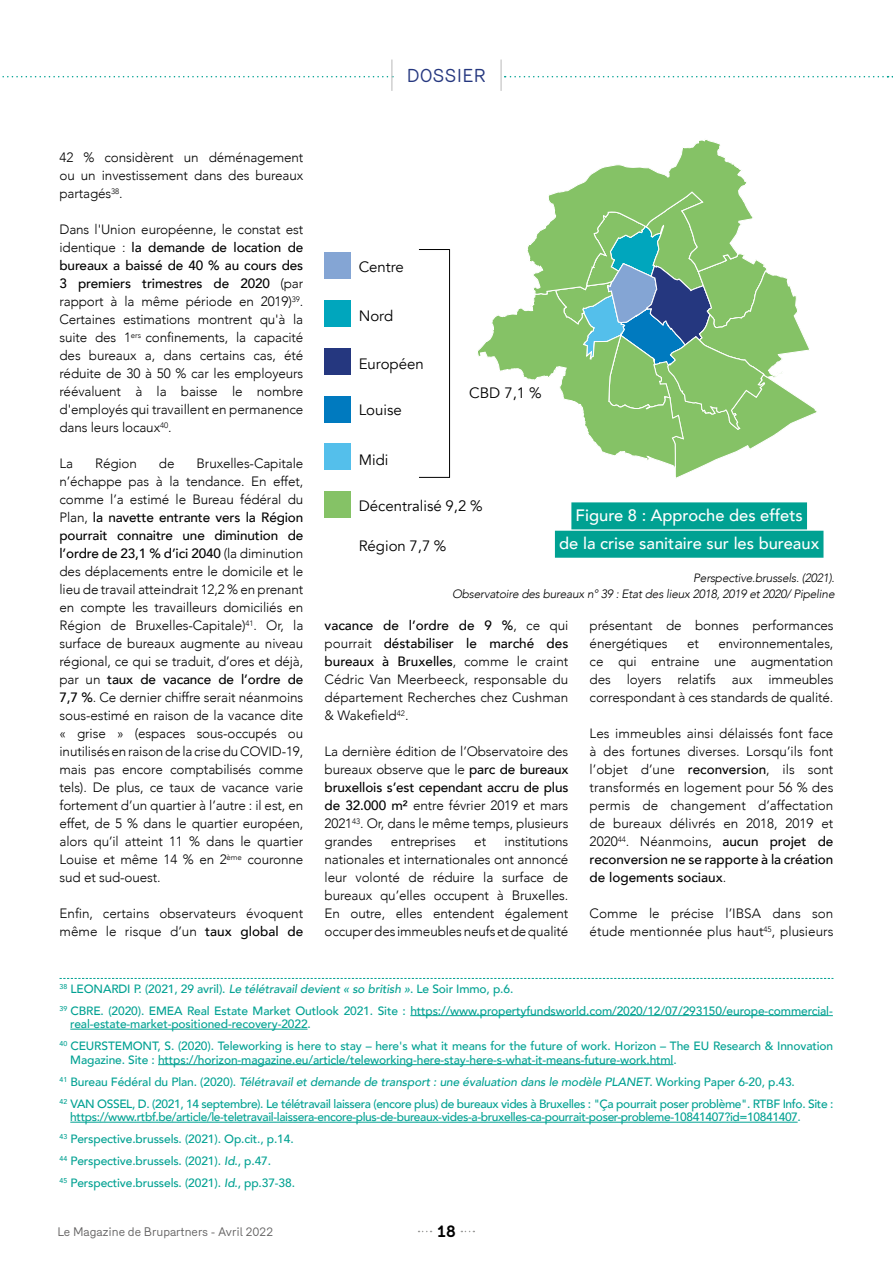
<style>
.page{position:relative;width:893px;height:1263px;background:#fff}
.page>*{position:absolute;margin:0;border:0;box-sizing:border-box;transform-origin:0 0}
.t1{font:18px "Merkury";color:#25377f}
.t2{font:500 16.5px/28.3px "Avenir";color:#fff;text-align:center}
.t3{font:700 16.5px "Merkury";color:#000}
.t4{font:15px "Avenir";color:#000}
.t5{font:300 13.5px/18px "Avenir";letter-spacing:-.01em;color:#000;text-align:justify}
.t6{font:500 12px/22px "Avenir";letter-spacing:-.03em;color:#00a192}
.t7{font:500 12px/22px "Avenir";letter-spacing:-.01em;color:#00a192}
.t8{font:italic 300 12px/16.5px "Avenir";letter-spacing:-.02em;color:#000;text-align:right}
.t9{font:12px "Merkury";color:#646363}
.s1{font-weight:500}
.s2{font-style:italic}
</style>
<div class="page">
<svg style="left:2px;top:76px;width:387px;height:1px"></svg>
<svg style="left:505px;top:76px;width:388px;height:1px"></svg>
<hr style="left:391px;top:60px;width:2px;height:31px;background:#d0d0d0">
<hr style="left:500px;top:60px;width:2px;height:31px;background:#d0d0d0">
<hr style="left:410px;top:1015px;width:423px;height:1px;background:#00a192">
<hr style="left:70px;top:1029px;width:238px;height:1px;background:#00a192">
<hr style="left:158px;top:1064px;width:515px;height:1px;background:#00a192">
<hr style="left:70px;top:1122px;width:728px;height:1px;background:#00a192">
<svg style="left:60px;top:978px;width:773px;height:1px"></svg>
<svg style="left:477px;top:140px;width:334px;height:328px"></svg>
<div style="left:324px;top:252px;width:27px;height:27px;background:#84a5d4"></div>
<div style="left:324px;top:300px;width:27px;height:27px;background:#00a6bd"></div>
<div style="left:324px;top:348px;width:27px;height:26px;background:#25377f"></div>
<div style="left:324px;top:396px;width:27px;height:26px;background:#007abf"></div>
<div style="left:324px;top:444px;width:27px;height:26px;background:#54bfeb"></div>
<div style="left:324px;top:491px;width:27px;height:27px;background:#85c266"></div>
<hr style="left:449px;top:249px;width:1px;height:228px;background:#000">
<hr style="left:419px;top:249px;width:31px;height:1px;background:#000">
<hr style="left:419px;top:477px;width:31px;height:1px;background:#000">
<div style="left:571px;top:502px;width:236px;height:27px;background:#00a192"></div>
<div style="left:555px;top:531px;width:268px;height:27px;background:#00a192"></div>
<h1 class="t1" style="left:407px;top:62px;width:81px">DOSSIER</h1>
<p class="t5" style="left:60px;top:148px;width:245px">42 % considèrent un déménagement ou un investissement dans des bureaux partagés<sup>38</sup>.</p>
<p class="t5" style="left:60px;top:220px;width:245px">Dans l'Union européenne, le constat est identique : <span class="s1">la demande de location de bureaux a baissé de 40 % au cours des 3 premiers trimestres de 2020</span> (par rapport à la même période en 2019)<sup>39</sup>.<br>Certaines estimations montrent qu'à la suite des 1<sup>ers</sup> confinements, la capacité des bureaux a, dans certains cas, été réduite de 30 à 50 % car les employeurs réévaluent à la baisse le nombre d'employés qui travaillent en permanence dans leurs locaux<sup>40</sup>.</p>
<p class="t5" style="left:60px;top:454px;width:15px">La</p>
<p class="t5" style="left:95px;top:454px;width:43px">Région</p>
<p class="t5" style="left:159px;top:454px;width:17px">de</p>
<p class="t5" style="left:60px;top:454px;width:245px;text-indent:137px">Bruxelles-Capitale n’échappe pas à la tendance. En effet, comme l’a estimé le Bureau fédéral du Plan, <span class="s1">la navette entrante vers la Région pourrait connaitre une diminution de l’ordre de 23,1 % d’ici 2040</span> (la diminution des déplacements entre le domicile et le lieu de travail atteindrait 12,2 % en prenant en compte les travailleurs domiciliés en Région de Bruxelles-Capitale)<sup>41</sup>. Or, la surface de bureaux augmente au niveau régional, ce qui se traduit, d’ores et déjà, par un <span class="s1">taux de vacance de l’ordre de 7,7 %</span>. Ce dernier chiffre serait néanmoins sous-estimé en raison de la vacance dite « grise » (espaces sous-occupés ou inutilisés en raison de la crise du COVID-19, mais pas encore comptabilisés comme tels). De plus, ce taux de vacance varie fortement d’un quartier à l’autre : il est, en effet, de 5 % dans le quartier européen, alors qu’il atteint 11 % dans le quartier Louise et même 14 % en 2<sup>ème</sup> couronne sud et sud-ouest.</p>
<p class="t5" style="left:60px;top:904px;width:245px">Enfin, certains observateurs évoquent même le risque d’un <span class="s1">taux global de</span></p>
<p class="t4" style="left:359px;top:257px;width:47px">Centre</p>
<p class="t4" style="left:359px;top:307px;width:36px">Nord</p>
<p class="t4" style="left:359px;top:355px;width:67px">Européen</p>
<p class="t4" style="left:359px;top:401px;width:45px">Louise</p>
<p class="t4" style="left:359px;top:450px;width:31px">Midi</p>
<p class="t4" style="left:359px;top:496px;width:125px">Décentralisé 9,2 %</p>
<p class="t4" style="left:469px;top:384px;width:74px">CBD 7,1 %</p>
<p class="t2" style="left:559px;top:500px;width:262px">Figure 8 : Approche des effets<br>de la crise sanitaire sur les bureaux</p>
<p class="t8" style="left:452px;top:569px;width:384px">Perspective.brussels. (2021).<br>Observatoire des bureaux n° 39 : Etat des lieux 2018, 2019 et 2020/ Pipeline</p>
<p class="t4" style="left:359px;top:537px;width:89px">Région 7,7 %</p>
<p class="t5" style="left:325px;top:616px;width:245px"><span class="s1">vacance de l’ordre de 9 %</span>, ce qui pourrait <span class="s1">déstabiliser le marché des bureaux à Bruxelles</span>, comme le craint Cédric Van Meerbeeck, responsable du département Recherches chez Cushman &amp; Wakefield<sup>42</sup>.</p>
<p class="t5" style="left:325px;top:742px;width:245px">La dernière édition de l’Observatoire des bureaux observe que le <span class="s1">parc de bureaux bruxellois s’est cependant accru de plus de 32.000 m²</span> entre février 2019 et mars 2021<sup>43</sup>. Or, dans le même temps, plusieurs grandes</p>
<p class="t5" style="left:325px;top:832px;width:245px;text-indent:180px">institutions nationales et internationales ont annoncé leur volonté de réduire la surface de bureaux qu’elles occupent à Bruxelles.<br>En outre, elles entendent également occuper des immeubles neufs et de qualité</p>
<p class="t5" style="left:391px;top:832px;width:66px">entreprises</p>
<p class="t5" style="left:474px;top:832px;width:13px">et</p>
<p class="t5" style="left:590px;top:616px;width:245px">présentant de bonnes performances énergétiques</p>
<p class="t5" style="left:590px;top:634px;width:245px;text-indent:129px">environnementales, ce qui entraine une augmentation des loyers relatifs aux immeubles correspondant à ces standards de qualité.</p>
<p class="t5" style="left:590px;top:724px;width:245px">Les immeubles ainsi délaissés font face à des fortunes diverses. Lorsqu’ils font l’objet d’une <span class="s1">reconversion</span>, ils sont transformés en logement pour 56 % des permis de changement d’affectation de bureaux délivrés en 2018, 2019 et 2020<sup>44</sup>. Néanmoins, <span class="s1">aucun projet de reconversion ne se rapporte à la création de logements sociaux</span>.</p>
<p class="t5" style="left:590px;top:904px;width:245px">Comme le précise l’IBSA dans son étude mentionnée plus haut<sup>45</sup>, plusieurs</p>
<p class="t5" style="left:687px;top:634px;width:13px">et</p>
<p class="t7" style="left:60px;top:977px;width:775px"><sup>38</sup> LEONARDI P. (2021, 29 avril). <span class="s2">Le télétravail devient « so british »</span>. Le Soir Immo, p.6.<br><sup>39</sup> CBRE. (2020). EMEA Real Estate Market Outlook 2021. Site : https://www.propertyfundsworld.com/2020/12/07/293150/europe-commercial-</p>
<p class="t7" style="left:60px;top:1012px;width:775px;text-indent:11px">real-estate-market-positioned-recovery-2022.<br><sup>40</sup> CEURSTEMONT, S. (2020). Teleworking is here to stay – here's what it means for the future of work. Horizon – The EU Research &amp; Innovation</p>
<p class="t6" style="left:60px;top:1048px;width:775px;text-indent:11px">Magazine. Site : https://horizon-magazine.eu/article/teleworking-here-stay-here-s-what-it-means-future-work.html.<br><sup>41</sup> Bureau Fédéral du Plan. (2020). <span class="s2">Télétravail et demande de transport : une évaluation dans le modèle PLANET</span>. Working Paper 6-20, p.43.<br><sup>42</sup> VAN OSSEL, D. (2021, 14 septembre). Le télétravail laissera (encore plus) de bureaux vides à Bruxelles : "Ça pourrait poser problème". RTBF Info. Site :</p>
<p class="t6" style="left:60px;top:1105px;width:743px;text-indent:11px">https://www.rtbf.be/article/le-teletravail-laissera-encore-plus-de-bureaux-vides-a-bruxelles-ca-pourrait-poser-probleme-10841407?id=10841407.<br><sup>43</sup> Perspective.brussels. (2021). Op.cit., p.14.<br><sup>44</sup> Perspective.brussels. (2021). <span class="s2">Id</span>., p.47.<br><sup>45</sup> Perspective.brussels. (2021). <span class="s2">Id</span>., pp.37-38.</p>
<p class="t9" style="left:57px;top:1223px;width:217px">Le Magazine de Brupartners - Avril 2022</p>
<p class="t3" style="left:437px;top:1219px;width:20px">18</p>
</div>
